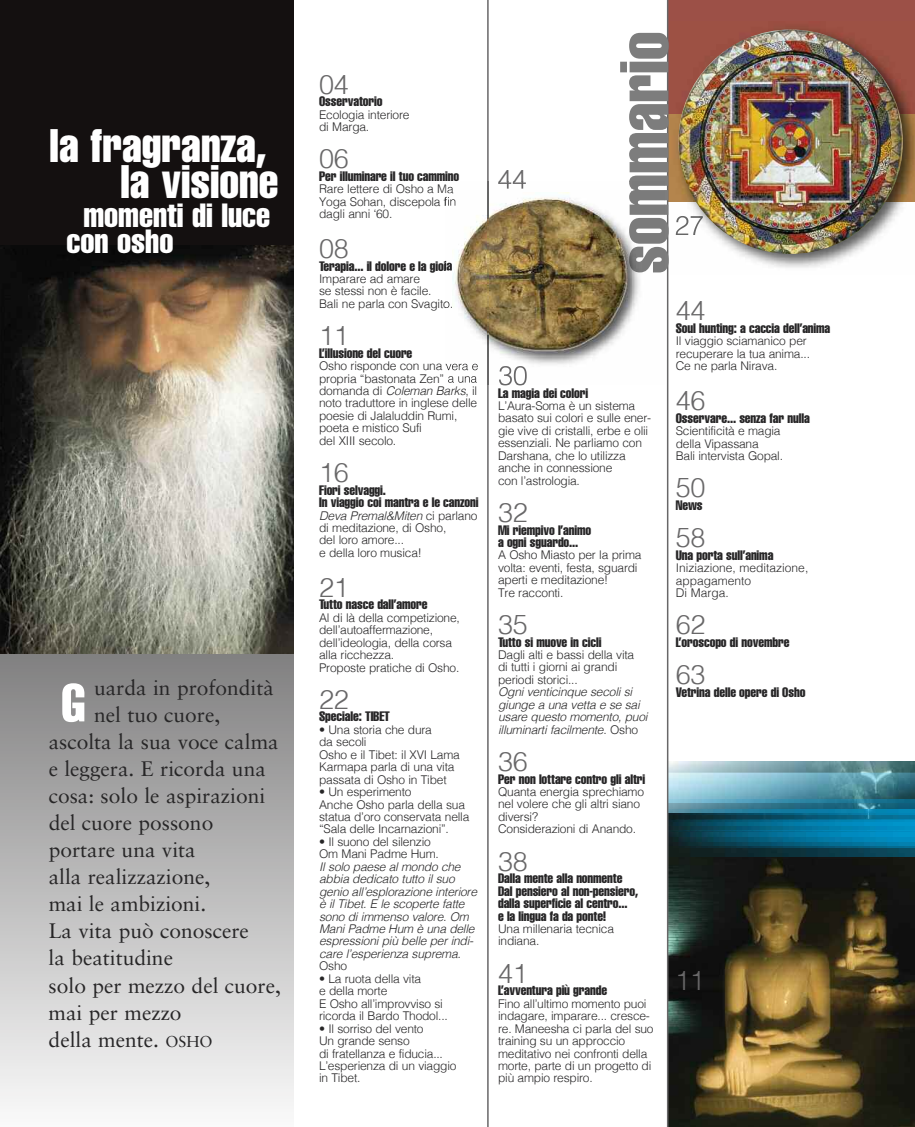
<style>
.page{position:relative;width:915px;height:1127px;background:#fff}
.page>*{position:absolute;margin:0;border:0;box-sizing:border-box;transform-origin:0 0}
.t1{font:extra-condensed 67.5px "Helvetica";color:#7d7d7d}
.t2{font:extra-condensed 52.5px "Helvetica";color:#fff}
.t3{font:extra-condensed 46.2px/36px "Helvetica";color:#fff;text-align:right}
.t4{font:extra-condensed 33px/26.4px "Helvetica";color:#fff}
.t5{font:300 27px "Helvetica";letter-spacing:-.01em;color:#686768}
.t6{font:21px "Sabon";color:#272627}
.t7{font:extra-condensed 13.5px/12.5px "Helvetica";letter-spacing:-.01em;color:#272627}
.t8{font:300 12px/12.5px "Helvetica";letter-spacing:-.015em;color:#272627}
.t9{font:italic 300 12px/12.5px "Helvetica";letter-spacing:-.015em;color:#272627}
.s1{font-size:15.75px}
.s2{font-style:italic}
.s3{font-style:normal}
</style>
<div class="page">
<div style="left:667px;top:0;width:247px;height:113px;background:#9c5047"></div>
<img style="left:668px;top:856px;width:246px;height:271px">
<img style="left:668px;top:762px;width:246px;height:94px">
<img style="left:668px;top:830px;width:246px;height:1px">
<hr style="left:666px;top:0;width:2px;height:1127px;background:#686768">
<svg style="left:0;top:653px;width:293px;height:453px;background:#bababa"></svg>
<img style="left:0;top:244px;width:293px;height:409px">
<hr style="left:487px;top:0;width:1px;height:1127px;background:#686768">
<div style="left:0;top:0;width:293px;height:244px;background:#141010"></div>
<img style="left:670px;top:27px;width:244px;height:241px">
<img style="left:675px;top:216px;width:27px;height:19px">
<img style="left:678px;top:29px;width:224px;height:225px;border-radius:50%">
<img style="left:445px;top:182px;width:217px;height:202px">
<img style="left:631px;top:182px;width:33px;height:90px">
<svg style="left:627px;top:182px;width:4px;height:10px"></svg>
<img style="left:499px;top:366px;width:27px;height:18px">
<svg style="left:487px;top:357px;width:1px;height:27px"></svg>
<img style="left:498px;top:182px;width:27px;height:7px">
<img style="left:452px;top:192px;width:179px;height:165px">
<img style="left:628px;top:192px;width:3px;height:77px">
<img style="left:487px;top:192px;width:1px;height:165px">
<h3 class="t3" style="left:50px;top:130px;width:230px">la fragranza, la visione</h3>
<h3 class="t4" style="left:66px;top:204px;width:205px;text-indent:17px">momenti di luce con osho</h3>
<h3 class="t6" style="left:94px;top:679px;width:181px">uarda in profondità</h3>
<h3 class="t6" style="left:94px;top:706px;width:127px">nel tuo cuore,</h3>
<h3 class="t6" style="left:49px;top:733px;width:231px">ascolta la sua voce calma</h3>
<h3 class="t6" style="left:49px;top:760px;width:218px">e leggera. E ricorda una</h3>
<h3 class="t6" style="left:49px;top:787px;width:218px">cosa: solo le aspirazioni</h3>
<h3 class="t6" style="left:49px;top:814px;width:166px">del cuore possono</h3>
<h3 class="t6" style="left:49px;top:841px;width:148px">portare una vita</h3>
<h3 class="t6" style="left:49px;top:868px;width:163px">alla realizzazione,</h3>
<h3 class="t6" style="left:49px;top:895px;width:159px">mai le ambizioni.</h3>
<h3 class="t6" style="left:49px;top:922px;width:202px">La vita può conoscere</h3>
<h3 class="t6" style="left:49px;top:949px;width:126px">la beatitudine</h3>
<h3 class="t6" style="left:49px;top:976px;width:234px">solo per mezzo del cuore,</h3>
<h3 class="t6" style="left:49px;top:1003px;width:134px">mai per mezzo</h3>
<h3 class="t6" style="left:49px;top:1030px;width:165px">della mente. <span class="s1">OSHO</span></h3>
<h2 class="t2" style="left:61px;top:684px;width:26px">G</h2>
<h3 class="t5" style="left:319px;top:73px;width:31px">04</h3>
<p class="t7" style="left:319px;top:96px;width:65px">Osservatorio</p>
<p class="t8" style="left:319px;top:109px;width:92px">Ecologia interiore di Marga.</p>
<h3 class="t5" style="left:319px;top:148px;width:31px">06</h3>
<p class="t7" style="left:319px;top:171px;width:142px">Per illuminare il tuo cammino</p>
<p class="t8" style="left:319px;top:184px;width:138px">Rare lettere di Osho a Ma<br>Yoga Sohan, discepola fin dagli anni ‘60.</p>
<h3 class="t5" style="left:319px;top:237px;width:31px">08</h3>
<p class="t7" style="left:319px;top:260px;width:134px">Terapia... il dolore e la gioia</p>
<p class="t8" style="left:319px;top:273px;width:135px">Imparare ad amare<br>se stessi non è facile.<br>Bali ne parla con Svagito.</p>
<h3 class="t5" style="left:319px;top:324px;width:31px">11</h3>
<p class="t7" style="left:319px;top:347px;width:95px">L’illusione del cuore</p>
<p class="t8" style="left:319px;top:361px;width:161px">Osho risponde con una vera e propria “bastonata Zen” a una domanda di <span class="s2">Coleman Barks</span>, il noto traduttore in inglese delle poesie di Jalaluddin Rumi, poeta e mistico Sufi<br>del XIII secolo.</p>
<h3 class="t5" style="left:319px;top:461px;width:31px">16</h3>
<p class="t7" style="left:319px;top:484px;width:161px">Fiori selvaggi.<br>In viaggio coi mantra e le canzoni</p>
<p class="t8" style="left:319px;top:510px;width:160px"><span class="s2">Deva Premal&amp;Miten</span> ci parlano di meditazione, di Osho,<br>del loro amore...<br>e della loro musica!</p>
<h3 class="t5" style="left:319px;top:576px;width:31px">21</h3>
<p class="t7" style="left:319px;top:599px;width:110px">Tutto nasce dall’amore</p>
<p class="t8" style="left:319px;top:612px;width:142px">Al di là della competizione, dell’autoaffermazione, dell’ideologia, della corsa alla ricchezza.<br>Proposte pratiche di Osho.</p>
<h3 class="t5" style="left:319px;top:688px;width:31px">22</h3>
<p class="t7" style="left:319px;top:711px;width:72px">Speciale: TIBET</p>
<p class="t8" style="left:319px;top:724px;width:142px">• Una storia che dura<br>da secoli<br>Osho e il Tibet: il XVI Lama<br>Karmapa parla di una vita passata di Osho in Tibet</p>
<p class="t8" style="left:319px;top:786px;width:152px">• Un esperimento<br>Anche Osho parla della sua statua d’oro conservata nella “Sala delle Incarnazioni”.</p>
<p class="t8" style="left:319px;top:836px;width:121px">• Il suono del silenzio<br>Om Mani Padme Hum.</p>
<p class="t9" style="left:319px;top:861px;width:159px">Il solo paese al mondo che abbia dedicato tutto il suo genio all’esplorazione interiore è il Tibet. E le scoperte fatte sono di immenso valore. Om<br>Mani Padme Hum è una delle espressioni più belle per indi&shy;care l’esperienza suprema.</p>
<p class="t8" style="left:319px;top:961px;width:30px">Osho</p>
<p class="t8" style="left:319px;top:973px;width:130px">• La ruota della vita<br>e della morte<br>E Osho all’improvviso si ricorda il Bardo Thodol...</p>
<p class="t8" style="left:319px;top:1023px;width:139px">• Il sorriso del vento<br>Un grande senso<br>di fratellanza e fiducia...<br>L’esperienza di un viaggio in Tibet.</p>
<h3 class="t5" style="left:497px;top:168px;width:31px">44</h3>
<h1 class="t1" style="left:620px;top:274px;width:244px;rotate:-90deg">sommario</h1>
<p class="t7" style="left:498px;top:387px;width:92px">La magia dei colori</p>
<p class="t8" style="left:498px;top:400px;width:155px">L’Aura-Soma è un sistema basato sui colori e sulle ener&shy;gie vive di cristalli, erbe e olii essenziali. Ne parliamo con<br>Darshana, che lo utilizza anche in connessione<br>con l’astrologia.</p>
<h3 class="t5" style="left:498px;top:501px;width:31px">32</h3>
<p class="t7" style="left:498px;top:524px;width:95px">Mi riempivo l’animo a ogni sguardo...</p>
<p class="t8" style="left:498px;top:550px;width:145px">A Osho Miasto per la prima volta: eventi, festa, sguardi aperti e meditazione!<br>Tre racconti.</p>
<h3 class="t5" style="left:498px;top:613px;width:31px">35</h3>
<p class="t7" style="left:498px;top:636px;width:105px">Tutto si muove in cicli</p>
<p class="t8" style="left:498px;top:649px;width:138px">Dagli alti e bassi della vita di tutti i giorni ai grandi periodi storici...</p>
<p class="t9" style="left:498px;top:687px;width:151px">Ogni venticinque secoli si giunge a una vetta e se sai usare questo momento, puoi illuminarti facilmente<span class="s3">. Osho</span></p>
<h3 class="t5" style="left:498px;top:750px;width:31px">36</h3>
<p class="t7" style="left:498px;top:773px;width:149px">Per non lottare contro gli altri</p>
<p class="t8" style="left:498px;top:786px;width:147px">Quanta energia sprechiamo nel volere che gli altri siano diversi?<br>Considerazioni di Anando.</p>
<h3 class="t5" style="left:498px;top:850px;width:31px">38</h3>
<p class="t7" style="left:498px;top:873px;width:141px">Dalla mente alla nonmente<br>Dal pensiero al non-pensiero, dalla superficie al centro...<br>e la lingua fa da ponte!</p>
<p class="t8" style="left:498px;top:923px;width:117px">Una millenaria tecnica indiana.</p>
<h3 class="t5" style="left:498px;top:962px;width:31px">41</h3>
<p class="t7" style="left:498px;top:985px;width:110px">L’avventura più grande</p>
<p class="t8" style="left:498px;top:998px;width:157px">Fino all’ultimo momento puoi indagare, imparare... cresce&shy;re. Maneesha ci parla del suo training su un approccio meditativo nei confronti della morte, parte di un progetto di più ampio respiro.</p>
<h3 class="t5" style="left:675px;top:300px;width:31px">44</h3>
<p class="t7" style="left:675px;top:323px;width:156px">Soul hunting: a caccia dell’anima</p>
<p class="t8" style="left:675px;top:336px;width:136px">Il viaggio sciamanico per recuperare la tua anima...<br>Ce ne parla Nirava.</p>
<h3 class="t5" style="left:675px;top:389px;width:31px">46</h3>
<p class="t7" style="left:675px;top:412px;width:135px">Osservare... senza far nulla</p>
<p class="t8" style="left:675px;top:426px;width:109px">Scientificità e magia della Vipassana<br>Bali intervista Gopal.</p>
<h3 class="t5" style="left:675px;top:476px;width:31px">50</h3>
<p class="t7" style="left:675px;top:500px;width:28px">News</p>
<h3 class="t5" style="left:675px;top:526px;width:31px">58</h3>
<p class="t7" style="left:675px;top:549px;width:99px">Una porta sull’anima</p>
<p class="t8" style="left:675px;top:562px;width:134px">Iniziazione, meditazione, appagamento<br>Di Marga.</p>
<h3 class="t5" style="left:675px;top:613px;width:31px">62</h3>
<p class="t7" style="left:675px;top:636px;width:115px">L’oroscopo di novembre</p>
<h3 class="t5" style="left:675px;top:663px;width:31px">63</h3>
<p class="t7" style="left:675px;top:686px;width:131px">Vetrina delle opere di Osho</p>
<h3 class="t5" style="left:675px;top:969px;width:31px">11</h3>
</div>
